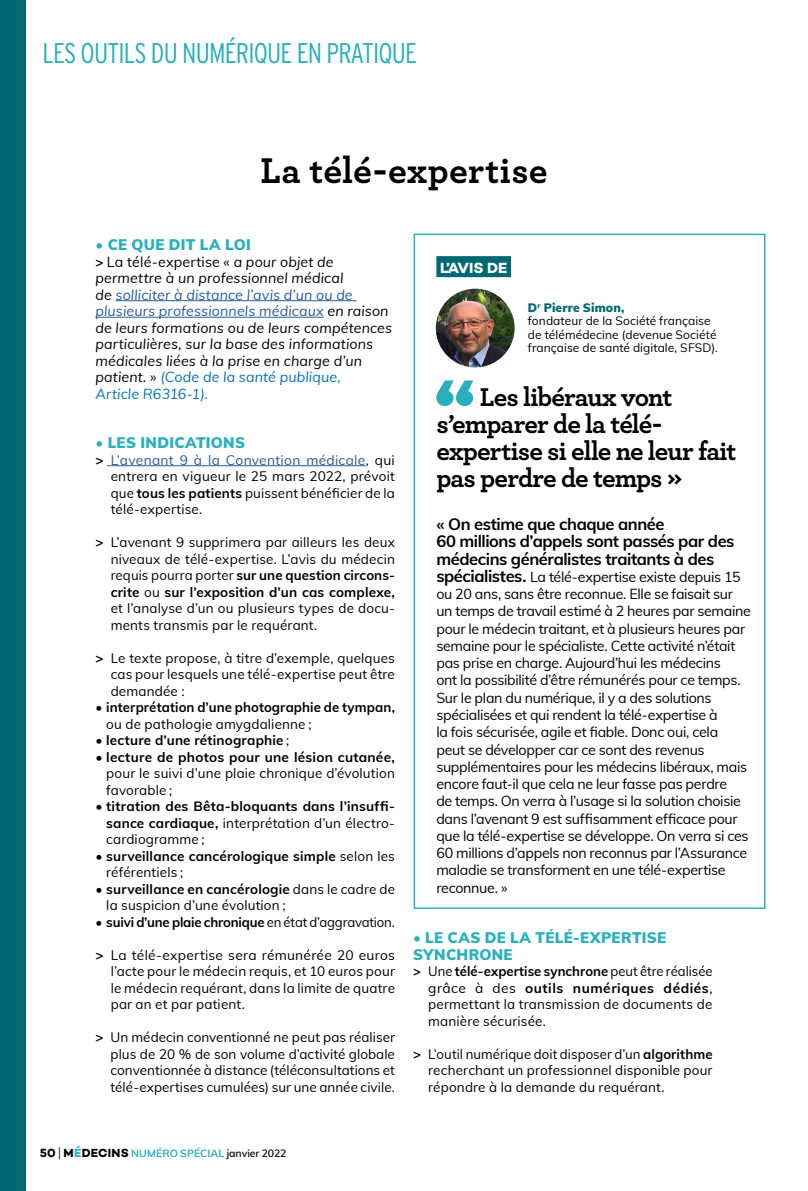
<style>
.page{position:relative;width:808px;height:1191px;background:#fff}
.page>*{position:absolute;margin:0;border:0;box-sizing:border-box;transform-origin:0 0}
.t1{font:700 37.5px "Archer";letter-spacing:.01em;color:#000}
.t2{font:300 condensed 28.5px "Interstate";letter-spacing:-.03em;color:#29b0bf}
.t3{font:700 27px/27px "Archer";letter-spacing:-.035em;color:#000}
.t4{font:700 16.5px/17.2px "Muli";letter-spacing:-.025em;color:#000}
.t5{font:900 15px/16.5px "Muli";letter-spacing:.02em;color:#29b0bf}
.t6{font:700 15px "Campton";letter-spacing:-.005em;color:#fff}
.t7{font:14.25px/17.2px "Muli";letter-spacing:-.02em;color:#000}
.t8{font:italic 14.25px/16.5px "Muli";letter-spacing:.01em;color:#000}
.t9{font:13.5px/16.5px "Muli";letter-spacing:.01em;color:#000;text-align:justify}
.t10{font:700 13.5px/16.5px "Muli";letter-spacing:.01em;color:#000;text-align:justify}
.t11{font:700 13.5px "Muli";letter-spacing:-.015em;color:#000}
.t12{font:12px/13.5px "Muli";letter-spacing:.005em;color:#000}
.t13{font:700 10.5px "Muli";letter-spacing:.01em;color:#29b0bf}
.s1{font-weight:700;font-style:normal;font-size:13.5px}
.s2{font-style:normal}
.s3{color:#275b9b}
.s4{color:#0072bb}
.s5{font-weight:700}
.s6{font-weight:400}
.s7{font-weight:900;color:#006973}
.s8{font-weight:700;font-size:16.5px}
.s9{font-family:"Campton";font-size:12px;color:#000}
.s10{font-family:"Interstate";font-weight:300;font-stretch:condensed;font-size:12px;color:#000}
.s11{font-family:"Campton";font-size:12px}
.s12{font-weight:600;color:#000}
</style>
<div class="page">
<hr style="left:116px;top:300px;width:240px;height:1px;background:#275b9b">
<hr style="left:95px;top:317px;width:229px;height:1px;background:#275b9b">
<hr style="left:107px;top:465px;width:259px;height:1px;background:#275b9b">
<div style="left:436px;top:256px;width:75px;height:21px;background:#006973"></div>
<svg style="left:436px;top:380px;width:37px;height:26px"></svg>
<div style="left:414px;top:234px;width:351px;height:675px;border:2px solid #29b0bf"></div>
<img style="left:436px;top:289px;width:78px;height:78px;border-radius:39px">
<div style="left:0;top:0;width:25px;height:1191px;background:#006973"></div>
<h2 class="t2" style="left:43px;top:37px;width:376px">LES OUTILS DU NUMÉRIQUE EN PRATIQUE</h2>
<h1 class="t1" style="left:260px;top:140px;width:288px">La télé-expertise</h1>
<p class="t5" style="left:95px;top:236px;width:157px">• CE QUE DIT LA LOI</p>
<p class="t8" style="left:95px;top:252px;width:298px"><span class="s1">&gt;</span> <span class="s2">La télé-expertise «</span> a pour objet de permettre à un professionnel médical<br>de <span class="s3">solliciter à distance l’avis d’un ou de plusieurs professionnels médicaux</span> en raison de leurs formations ou de leurs compétences particulières, sur la base des informations médicales liées à la prise en charge d’un patient. <span class="s2">»</span> <span class="s4">(Code de la santé publique,<br>Article R6316-1).</span></p>
<p class="t5" style="left:95px;top:434px;width:151px">• LES INDICATIONS</p>
<p class="t9" style="left:111px;top:451px;width:286px;text-indent:-15px"><span class="s5">&gt;</span> <span class="s3">L’avenant 9 à la Convention médicale</span>, qui entrera en vigueur le 25 mars 2022, prévoit que <span class="s5">tous les patients</span> puissent bénéficier de la télé-expertise.</p>
<p class="t9" style="left:111px;top:533px;width:286px;text-indent:-15px"><span class="s5">&gt;</span> L’avenant 9 supprimera par ailleurs les deux niveaux de télé-expertise. L’avis du médecin requis pourra porter <span class="s5">sur une question circons&shy;crite</span> ou <span class="s5">sur l’exposition d’un cas complexe, </span>et l’analyse d’un ou plusieurs types de docu&shy;ments transmis par le requérant.</p>
<p class="t9" style="left:111px;top:649px;width:286px;text-indent:-15px"><span class="s5">&gt;</span> Le texte propose, à titre d’exemple, quelques cas pour lesquels une télé-expertise peut être demandée :</p>
<p class="t10" style="left:95px;top:698px;width:301px">• interprétation d’une photographie de tympan,</p>
<p class="t9" style="left:106px;top:715px;width:207px">ou de pathologie amygdalienne ;</p>
<p class="t10" style="left:95px;top:731px;width:195px">• lecture d’une rétinographie <span class="s6">;</span></p>
<p class="t10" style="left:95px;top:748px;width:301px">• lecture de photos pour une lésion cutanée,</p>
<p class="t9" style="left:106px;top:764px;width:290px">pour le suivi d’une plaie chronique d’évolution favorable ;</p>
<p class="t10" style="left:106px;top:797px;width:290px;text-indent:-11px">• titration des Bêta-bloquants dans l’insuffi&shy;sance cardiaque, <span class="s6">interprétation d’un électro&shy;cardiogramme ;</span></p>
<p class="t10" style="left:106px;top:847px;width:290px;text-indent:-11px">• surveillance cancérologique simple <span class="s6">selon les référentiels ;</span></p>
<p class="t9" style="left:106px;top:880px;width:290px;text-indent:-11px"><span class="s5">• surveillance en cancérologie</span> dans le cadre de la suspicion d’une évolution ;</p>
<p class="t11" style="left:95px;top:912px;width:301px">• suivi d’une plaie chronique <span class="s6">en état d’aggravation.</span></p>
<p class="t9" style="left:111px;top:946px;width:286px;text-indent:-15px"><span class="s5">&gt;</span> La télé-expertise sera rémunérée 20 euros l’acte pour le médecin requis, et 10 euros pour le médecin requérant, dans la limite de quatre par an et par patient.</p>
<p class="t9" style="left:111px;top:1028px;width:286px;text-indent:-15px"><span class="s5">&gt;</span> Un médecin conventionné ne peut pas réaliser plus de 20 % de son volume d’activité globale conventionnée à distance (téléconsultations et télé-expertises cumulées) sur une année civile.</p>
<p class="t6" style="left:440px;top:258px;width:69px">L’AVIS DE</p>
<p class="t12" style="left:528px;top:300px;width:191px"><span class="s7">D</span><sup>r</sup> <span class="s7">Pierre Simon,<br></span>fondateur de la Société française de télémédecine (devenue Société française de santé digitale, SFSD).</p>
<h3 class="t3" style="left:436px;top:382px;width:302px;text-indent:43px">Les libéraux vont s’emparer de la télé&shy;expertise si elle ne leur fait pas perdre de temps »</h3>
<p class="t4" style="left:436px;top:515px;width:300px">« On estime que chaque année<br>60 millions d’appels sont passés par des médecins généralistes traitants à des</p>
<p class="t7" style="left:436px;top:567px;width:316px"><span class="s8">spécialistes.</span> La télé-expertise existe depuis 15 ou 20 ans, sans être reconnue. Elle se faisait sur un temps de travail estimé à 2 heures par semaine pour le médecin traitant, et à plusieurs heures par semaine pour le spécialiste. Cette activité n’était pas prise en charge. Aujourd’hui les médecins<br>ont la possibilité d’être rémunérés pour ce temps.<br>Sur le plan du numérique, il y a des solutions spécialisées et qui rendent la télé-expertise à<br>la fois sécurisée, agile et fiable. Donc oui, cela<br>peut se développer car ce sont des revenus supplémentaires pour les médecins libéraux, mais encore faut-il que cela ne leur fasse pas perdre<br>de temps. On verra à l’usage si la solution choisie dans l’avenant 9 est suffisamment efficace pour que la télé-expertise se développe. On verra si ces 60 millions d’appels non reconnus par l’Assurance maladie se transforment en une télé-expertise reconnue. »</p>
<p class="t5" style="left:413px;top:929px;width:255px">• LE CAS DE LA TÉLÉ-EXPERTISE<br>SYNCHRONE</p>
<p class="t9" style="left:428px;top:962px;width:286px;text-indent:-15px"><span class="s5">&gt;</span> Une <span class="s5">télé-expertise synchrone</span> peut être réalisée grâce à des <span class="s5">outils numériques dédiés</span>, permettant la transmission de documents de manière sécurisée.</p>
<p class="t9" style="left:428px;top:1045px;width:286px;text-indent:-15px"><span class="s5">&gt;</span> L’outil numérique doit disposer d’un <span class="s5">algorithme </span>recherchant un professionnel disponible pour répondre à la demande du requérant.</p>
<p class="t13" style="left:40px;top:1145px;width:248px"><span class="s9">50</span> <span class="s10">|</span> <span class="s9">M</span><span class="s11">É</span><span class="s9">DECINS</span> NUMÉRO SPÉCIAL <span class="s12">janvier 2022</span></p>
</div>
